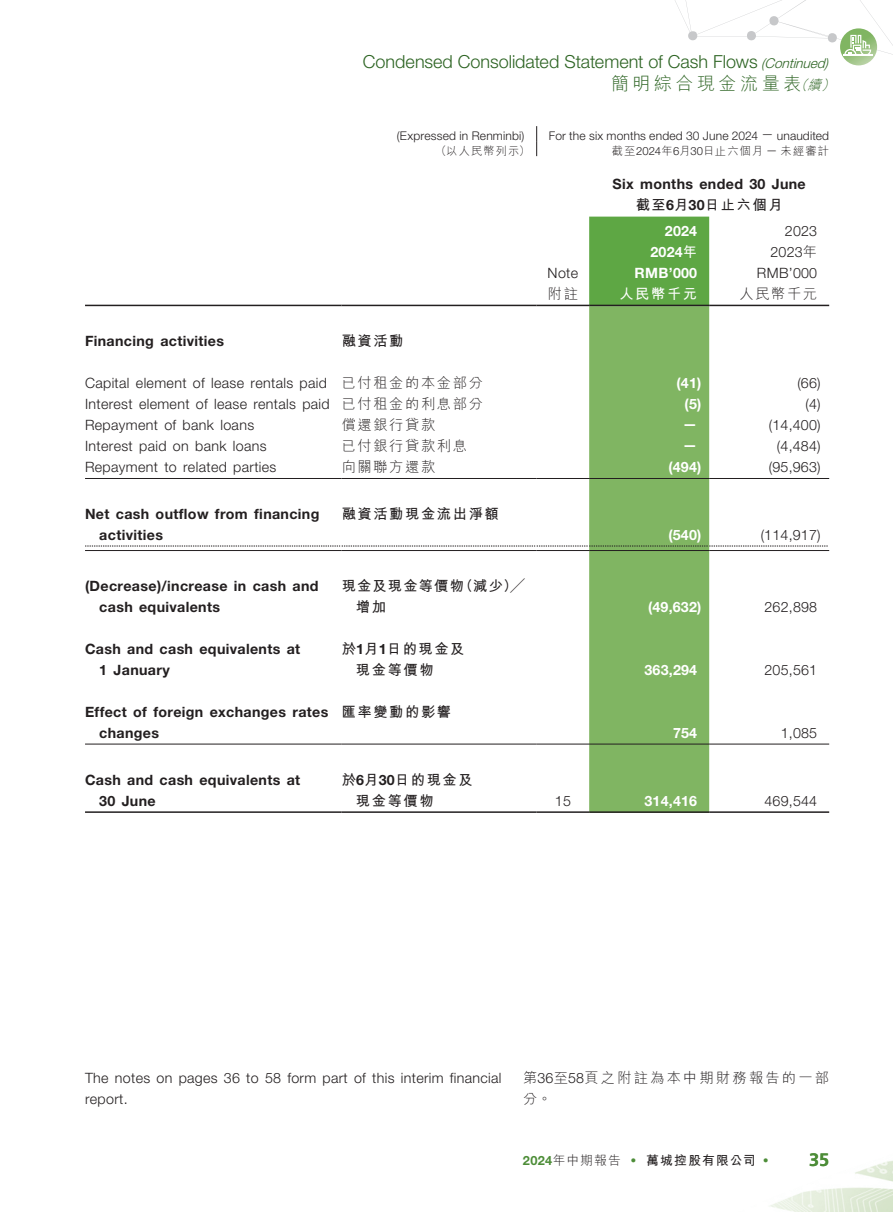
<style>
.page{position:relative;width:893px;height:1212px;background:#fff}
.page>*{position:absolute;margin:0;border:0;box-sizing:border-box;transform-origin:0 0}
.t1{font:300 18px "Helvetica Neue LT Std";letter-spacing:-.005em;color:#2d6423}
.t2{font:300 18px "M Hei HK";letter-spacing:.195em;color:#2d6423}
.t3{font:700 18px "Frutiger LT Std";color:#4d8d38}
._15_Table_Stub{font:700 14.25px/21px "Helvetica Neue LT Std";letter-spacing:.025em;color:#231f20}
._01_Body_Text{font:300 14.25px/21px "Helvetica Neue LT Std";letter-spacing:.02em;color:#231f20}
._15_Table_Stub-2{font:300 14.25px "Helvetica Neue LT Std";letter-spacing:.025em;color:#231f20}
._01_Body_Text-2{font:700 14.25px "Helvetica Neue LT Std";letter-spacing:.015em;color:#fff}
._15_Table_Stub-3{font:700 14.25px/21px "M Hei HK";letter-spacing:.115em;color:#231f20}
._15_Table_Stub-4{font:300 14.25px "M Hei HK";letter-spacing:.115em;color:#231f20}
._01_Body_Text-3{font:300 14.25px/21px "M Hei HK";letter-spacing:.155em;color:#231f20}
._01_Body_Text-4{font:700 14.25px "Helvetica Neue LT Std";letter-spacing:.025em;color:#231f20}
._15_Table_Stub-5{font:700 14.25px/21px "M Hei HK";letter-spacing:.085em;color:#231f20}
._01_Body_Text-5{font:700 14.25px "M Hei HK";letter-spacing:.115em;color:#231f20}
._01_Body_Text-6{font:700 14.25px "M Hei HK";letter-spacing:.115em;color:#fff}
.t4{font:700 12.75px "M Hei HK";letter-spacing:.095em;color:#231f20}
.t5{font:300 12px "Helvetica Neue LT Std";letter-spacing:.015em;color:#231f20}
.t6{font:300 11.25px "M Hei HK";letter-spacing:.1em;color:#231f20}
.s1{font-style:italic;font-size:13.5px}
.s2{font-family:"Helvetica Neue LT Std"}
.s3{font-family:"M Hei HK"}
.s4{font-family:"Helvetica Neue LT Std";color:#4d8d38}
.s5{font-weight:300}
.s6{font-family:"ITC Avant Garde Std";font-weight:600;font-stretch:condensed;color:#4d8d38}
</style>
<div class="page">
<img style="left:770px;top:1161px;width:123px;height:51px">
<svg style="left:840px;top:28px;width:37px;height:37px"></svg>
<svg style="left:675px;top:0;width:218px;height:62px"></svg>
<svg style="left:536px;top:126px;width:1px;height:30px"></svg>
<div style="left:589px;top:217px;width:120px;height:88px;background:#5ea744"></div>
<svg style="left:589px;top:306px;width:120px;height:505px;background:#82b665"></svg>
<hr style="left:85px;top:305px;width:257px;height:1px;background:#231f20">
<hr style="left:342px;top:305px;width:195px;height:1px;background:#231f20">
<hr style="left:537px;top:305px;width:52px;height:1px;background:#231f20">
<hr style="left:589px;top:305px;width:120px;height:1px;background:#231f20">
<hr style="left:709px;top:305px;width:120px;height:1px;background:#231f20">
<hr style="left:85px;top:478px;width:257px;height:1px;background:#231f20">
<hr style="left:342px;top:478px;width:195px;height:1px;background:#231f20">
<hr style="left:537px;top:478px;width:52px;height:1px;background:#231f20">
<hr style="left:589px;top:478px;width:120px;height:1px;background:#231f20">
<hr style="left:709px;top:478px;width:120px;height:1px;background:#231f20">
<svg style="left:85px;top:546px;width:743px;height:1px"></svg>
<hr style="left:85px;top:550px;width:257px;height:1px;background:#231f20">
<hr style="left:342px;top:550px;width:195px;height:1px;background:#231f20">
<hr style="left:537px;top:550px;width:52px;height:1px;background:#231f20">
<hr style="left:589px;top:550px;width:120px;height:1px;background:#231f20">
<hr style="left:709px;top:550px;width:120px;height:1px;background:#231f20">
<hr style="left:85px;top:744px;width:257px;height:1px;background:#231f20">
<hr style="left:342px;top:744px;width:195px;height:1px;background:#231f20">
<hr style="left:537px;top:744px;width:52px;height:1px;background:#231f20">
<hr style="left:589px;top:744px;width:120px;height:1px;background:#231f20">
<hr style="left:709px;top:744px;width:120px;height:1px;background:#231f20">
<hr style="left:85px;top:811px;width:257px;height:2px;background:#231f20">
<hr style="left:342px;top:811px;width:195px;height:2px;background:#231f20">
<hr style="left:537px;top:811px;width:52px;height:2px;background:#231f20">
<hr style="left:589px;top:811px;width:120px;height:2px;background:#231f20">
<hr style="left:709px;top:811px;width:120px;height:2px;background:#231f20">
<p class="t1" style="left:363px;top:51px;width:467px">Condensed Consolidated Statement of Cash Flows <span class="s1">(Continued)</span></p>
<p class="t2" style="left:611px;top:71px;width:230px">簡明綜合現金流量表<span class="s1">（續）</span></p>
<p class="t5" style="left:397px;top:128px;width:129px">(Expressed in Renminbi)</p>
<p class="t5" style="left:549px;top:128px;width:282px">For the six months ended 30 June 2024 — unaudited</p>
<p class="t6" style="left:435px;top:143px;width:96px">（以人民幣列示）</p>
<p class="t6" style="left:612px;top:143px;width:219px">截至<span class="s2">2024</span>年<span class="s2">6</span>月<span class="s2">30</span>日止六個月 <span class="s2">—</span> 未經審計</p>
<p class="_01_Body_Text-4" style="left:613px;top:175px;width:195px">Six months ended 30 June</p>
<p class="_01_Body_Text-5" style="left:636px;top:195px;width:148px">截至<span class="s2">6</span>月<span class="s2">30</span>日止六個月</p>
<p class="_01_Body_Text-2" style="left:665px;top:222px;width:34px">2024</p>
<p class="_01_Body_Text" style="left:785px;top:220px;width:34px">2023</p>
<p class="_01_Body_Text-2" style="left:650px;top:243px;width:48px">2024<span class="s3">年</span></p>
<p class="_01_Body_Text" style="left:770px;top:241px;width:48px">2023<span class="s3">年</span></p>
<p class="_01_Body_Text" style="left:548px;top:262px;width:32px">Note</p>
<p class="_01_Body_Text-2" style="left:635px;top:264px;width:64px">RMB’000</p>
<p class="_01_Body_Text" style="left:757px;top:262px;width:62px">RMB’000</p>
<p class="_01_Body_Text-3" style="left:548px;top:282px;width:32px">附註</p>
<p class="_01_Body_Text-6" style="left:619px;top:283px;width:79px">人民幣千元</p>
<p class="_01_Body_Text-3" style="left:739px;top:282px;width:79px">人民幣千元</p>
<p class="_15_Table_Stub" style="left:85px;top:330px;width:141px">Financing activities</p>
<p class="_15_Table_Stub-3" style="left:342px;top:330px;width:63px">融資活動</p>
<p class="_15_Table_Stub-2" style="left:85px;top:375px;width:243px">Capital element of lease rentals paid</p>
<p class="_15_Table_Stub-4" style="left:342px;top:373px;width:143px">已付租金的本金部分</p>
<p class="_01_Body_Text-2" style="left:676px;top:374px;width:26px">(41)</p>
<p class="_01_Body_Text" style="left:797px;top:372px;width:25px">(66)</p>
<p class="_15_Table_Stub-2" style="left:85px;top:396px;width:246px">Interest element of lease rentals paid</p>
<p class="_15_Table_Stub-4" style="left:342px;top:394px;width:143px">已付租金的利息部分</p>
<p class="_01_Body_Text-2" style="left:685px;top:395px;width:18px">(5)</p>
<p class="_01_Body_Text" style="left:805px;top:393px;width:17px">(4)</p>
<p class="_15_Table_Stub-2" style="left:85px;top:417px;width:171px">Repayment of bank loans</p>
<p class="_15_Table_Stub-4" style="left:342px;top:415px;width:95px">償還銀行貸款</p>
<p class="_01_Body_Text-2" style="left:683px;top:415px;width:16px">—</p>
<p class="_01_Body_Text" style="left:769px;top:414px;width:53px">(14,400)</p>
<p class="_15_Table_Stub-2" style="left:85px;top:438px;width:183px">Interest paid on bank loans</p>
<p class="_15_Table_Stub-4" style="left:342px;top:436px;width:127px">已付銀行貸款利息</p>
<p class="_01_Body_Text-2" style="left:683px;top:436px;width:16px">—</p>
<p class="_01_Body_Text" style="left:777px;top:435px;width:45px">(4,484)</p>
<p class="_15_Table_Stub-2" style="left:85px;top:459px;width:193px">Repayment to related parties</p>
<p class="_15_Table_Stub-4" style="left:342px;top:457px;width:95px">向關聯方還款</p>
<p class="_01_Body_Text-2" style="left:668px;top:458px;width:35px">(494)</p>
<p class="_01_Body_Text" style="left:769px;top:456px;width:53px">(95,963)</p>
<p class="_15_Table_Stub" style="left:99px;top:503px;width:222px;text-indent:-14px">Net cash outflow from financing activities</p>
<p class="_15_Table_Stub-3" style="left:342px;top:502px;width:159px">融資活動現金流出淨額</p>
<p class="_01_Body_Text-2" style="left:668px;top:526px;width:35px">(540)</p>
<p class="_01_Body_Text" style="left:761px;top:524px;width:61px">(114,917)</p>
<p class="_15_Table_Stub" style="left:99px;top:575px;width:221px;text-indent:-14px">(Decrease)/increase in cash and cash equivalents</p>
<p class="_15_Table_Stub-5" style="left:356px;top:574px;width:170px;text-indent:-14px">現金及現金等價物（減少）╱增加</p>
<p class="_15_Table_Stub" style="left:99px;top:638px;width:203px;text-indent:-14px">Cash and cash equivalents at<br>1 January</p>
<p class="_15_Table_Stub-3" style="left:356px;top:637px;width:110px;text-indent:-14px">於<span class="s2">1</span>月<span class="s2">1</span>日的現金及現金等價物</p>
<p class="_15_Table_Stub" style="left:99px;top:701px;width:231px;text-indent:-14px">Effect of foreign exchanges rates changes</p>
<p class="_15_Table_Stub-3" style="left:342px;top:700px;width:111px">匯率變動的影響</p>
<p class="_15_Table_Stub" style="left:99px;top:768px;width:203px;text-indent:-14px">Cash and cash equivalents at<br>30 June</p>
<p class="_15_Table_Stub-3" style="left:356px;top:768px;width:118px;text-indent:-14px">於<span class="s2">6</span>月<span class="s2">30</span>日的現金及現金等價物</p>
<p class="_01_Body_Text-2" style="left:648px;top:598px;width:55px">(49,632)</p>
<p class="_01_Body_Text" style="left:764px;top:596px;width:54px">262,898</p>
<p class="_01_Body_Text-2" style="left:644px;top:661px;width:54px">363,294</p>
<p class="_01_Body_Text" style="left:764px;top:659px;width:54px">205,561</p>
<p class="_01_Body_Text-2" style="left:673px;top:724px;width:26px">754</p>
<p class="_01_Body_Text" style="left:781px;top:722px;width:38px">1,085</p>
<p class="_01_Body_Text" style="left:555px;top:790px;width:18px">15</p>
<p class="_01_Body_Text-2" style="left:644px;top:791px;width:54px">314,416</p>
<p class="_01_Body_Text" style="left:764px;top:790px;width:54px">469,544</p>
<p class="_01_Body_Text" style="left:85px;top:1067px;width:418px">The notes on pages 36 to 58 form part of this interim financial report.</p>
<p class="_01_Body_Text-3" style="left:523px;top:1066px;width:308px">第<span class="s2">36</span>至<span class="s2">58</span>頁之附註為本中期財務報告的一部分。</p>
<p class="t4" style="left:523px;top:1151px;width:247px"><span class="s4">2024</span><span class="s5">年中期報告</span> <span class="s6">•</span> 萬城控股有限公司 <span class="s6">•</span></p>
<p class="t3" style="left:809px;top:1149px;width:22px">35</p>
</div>
